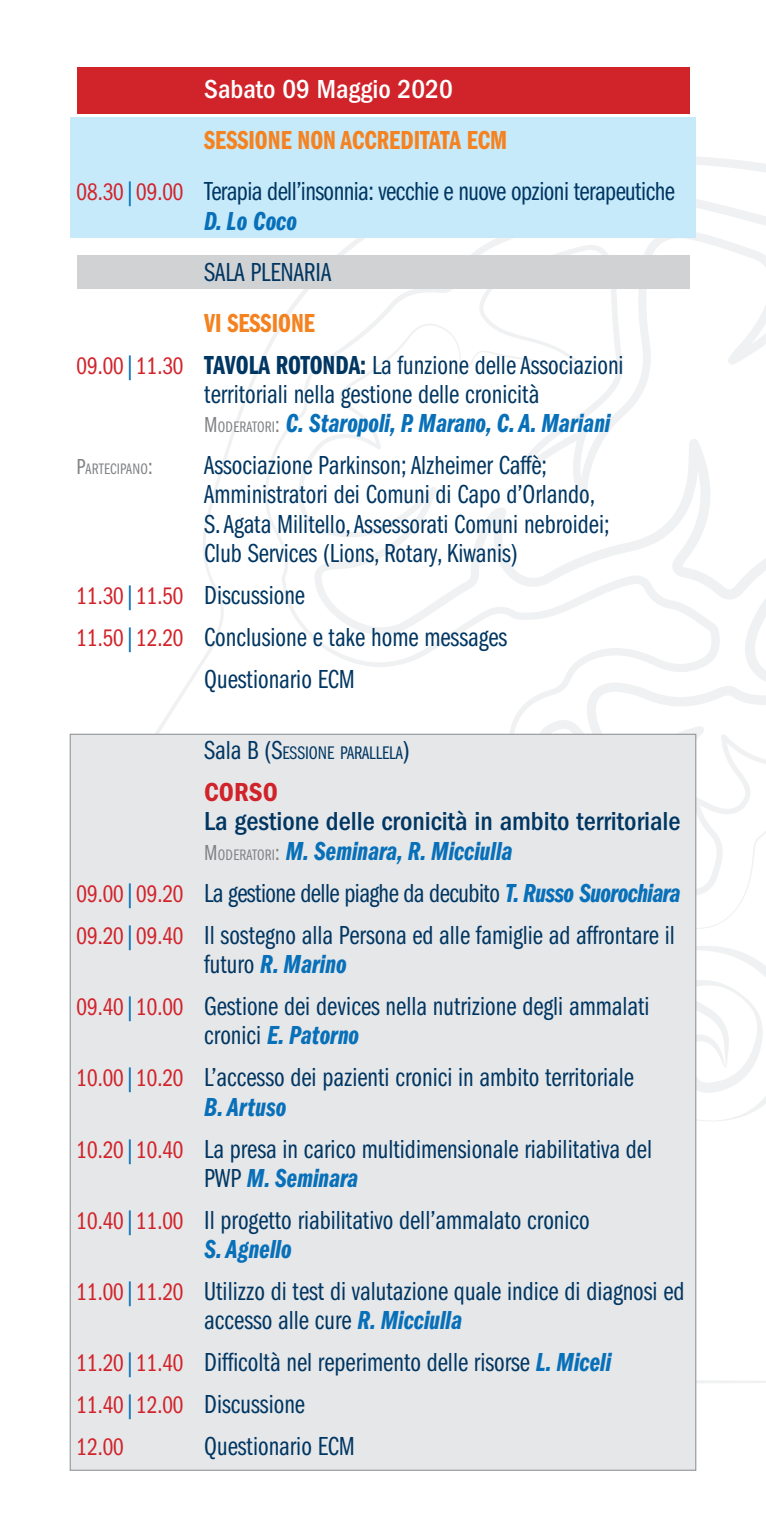
<style>
.page{position:relative;width:766px;height:1531px;background:#fff}
.page>*{position:absolute;margin:0;border:0;box-sizing:border-box;transform-origin:0 0}
.t1{font:27px/29.2px "ITC Franklin Gothic Std Bk Cp";color:#003662}
.t2{font:27px "ITC Franklin Gothic Std Dm Cp It";color:#0870b9}
.t3{font:27px "ITC Franklin Gothic Std Bk Cp";letter-spacing:-.02em;color:#003662}
.t4{font:500 condensed 27px "ITC Franklin Gothic Std";color:#003662}
.t5{font:27px "ITC Franklin Gothic Std Dm Cp";color:#f58220}
.t6{font:500 condensed 27px "ITC Franklin Gothic Std";color:#fff}
.t7{font:27px "ITC Franklin Gothic Std Dm Cd";color:#d1232a}
.t8{font:24.75px "ITC Franklin Gothic Std Bk Cp";color:#d1232a}
.t9{font:18.9px "ITC Franklin Gothic Std Bk Cp";color:#003662}
.t10{font:15.75px "ITC Franklin Gothic Std Bk Cp";letter-spacing:.015em;color:#808285}
.s1{font-size:24.75px;color:#d1232a}
.s2{font-size:24.75px;color:#0870b9}
.s3{font-family:"ITC Franklin Gothic Std Dm Cp"}
.s4{font-family:"ITC Franklin Gothic Std Bk Cp";font-size:22.5px;color:#808285}
.s5{font-family:"ITC Franklin Gothic Std Bk Cp";font-size:15.75px;color:#808285}
.s6{font-size:22.5px}
.s7{font-size:27px}
.s8{font-family:"ITC Franklin Gothic Std Dm Cp It";color:#0870b9}
.s9{font-family:"ITC Franklin Gothic Std Bk Cp";color:#003662}
</style>
<div class="page">
<svg style="left:265px;top:196px;width:500px;height:733px"></svg>
<svg style="left:298px;top:230px;width:467px;height:666px"></svg>
<svg style="left:696px;top:946px;width:69px;height:175px"></svg>
<div style="left:77px;top:67px;width:612px;height:46px;background:#d1232a"></div>
<div style="left:70px;top:117px;width:625px;height:41px;background:#c6eafa"></div>
<div style="left:70px;top:156px;width:625px;height:82px;background:#c6eafa"></div>
<div style="left:77px;top:256px;width:612px;height:33px;background:#d1d2d4"></div>
<div style="left:70px;top:734px;width:626px;height:737px;background:#e6e7e9;border:1px solid #939598"></div>
<p class="t6" style="left:204px;top:74px;width:250px">Sabato 09 Maggio 2020</p>
<p class="t5" style="left:204px;top:125px;width:304px">SESSIONE NON ACCREDITATA ECM</p>
<p class="t3" style="left:77px;top:177px;width:599px"><span class="s1">08.30</span><span class="s2">|</span><span class="s1">09.00</span> Terapia dell’insonnia: vecchie e nuove opzioni terapeutiche</p>
<p class="t2" style="left:204px;top:205px;width:94px">D. Lo Coco</p>
<p class="t1" style="left:204px;top:257px;width:128px">SALA PLENARIA</p>
<p class="t5" style="left:204px;top:308px;width:112px">VI SESSIONE</p>
<p class="t1" style="left:204px;top:350px;width:421px;text-indent:-128px"><span class="s1">09.00</span><span class="s2">|</span><span class="s1">11.30</span> <span class="s3">TAVOLA ROTONDA:</span> La funzione delle Associazioni territoriali nella gestione delle cronicità</p>
<p class="t2" style="left:204px;top:408px;width:407px"><span class="s4">M</span><span class="s5">ODERATORI</span><span class="s4">:</span> C. Staropoli, P. Marano, C. A. Mariani</p>
<p class="t10" style="left:77px;top:460px;width:78px"><span class="s6">P</span>ARTECIPANO<span class="s6">:</span></p>
<p class="t1" style="left:204px;top:451px;width:407px">Associazione Parkinson; Alzheimer Caffè; Amministratori dei Comuni di Capo d’Orlando, S. Agata Militello, Assessorati Comuni nebroidei; Club Services (Lions, Rotary, Kiwanis)</p>
<p class="t1" style="left:77px;top:581px;width:230px"><span class="s1">11.30</span><span class="s2">|</span><span class="s1">11.50</span> Discussione</p>
<p class="t1" style="left:77px;top:623px;width:432px"><span class="s1">11.50</span><span class="s2">|</span><span class="s1">12.20</span> Conclusione e take home messages</p>
<p class="t1" style="left:204px;top:665px;width:152px">Questionario ECM</p>
<p class="t9" style="left:204px;top:742px;width:207px"><span class="s7">Sala B</span> <span class="s7">(S</span>ESSIONE PARALLELA<span class="s7">)</span></p>
<p class="t7" style="left:204px;top:777px;width:75px">CORSO</p>
<p class="t4" style="left:204px;top:806px;width:477px">La gestione delle cronicità in ambito territoriale</p>
<p class="t2" style="left:204px;top:835px;width:310px"><span class="s4">M</span><span class="s5">ODERATORI</span><span class="s4">:</span> M. Seminara, R. Micciulla</p>
<p class="t1" style="left:77px;top:872px;width:605px;line-height:42.1px"><span class="s1">09.00</span><span class="s2">|</span><span class="s1">09.20</span> La gestione delle piaghe da decubito <span class="s8">T. Russo Suorochiara<br></span><span class="s1">09.20</span><span class="s2">|</span><span class="s1">09.40</span> Il sostegno alla Persona ed alle famiglie ad affrontare il</p>
<p class="t2" style="left:204px;top:948px;width:144px"><span class="s9">futuro</span> R. Marino</p>
<p class="t1" style="left:77px;top:992px;width:574px"><span class="s1">09.40</span><span class="s2">|</span><span class="s1">10.00</span> Gestione dei devices nella nutrizione degli ammalati</p>
<p class="t2" style="left:204px;top:1020px;width:156px"><span class="s9">cronici</span> E. Patorno</p>
<p class="t1" style="left:77px;top:1063px;width:558px"><span class="s1">10.00</span><span class="s2">|</span><span class="s1">10.20</span> L’accesso dei pazienti cronici in ambito territoriale</p>
<p class="t2" style="left:204px;top:1091px;width:83px">B. Artuso</p>
<p class="t1" style="left:77px;top:1134px;width:577px"><span class="s1">10.20</span><span class="s2">|</span><span class="s1">10.40</span> La presa in carico multidimensionale riabilitativa del</p>
<p class="t2" style="left:204px;top:1162px;width:155px"><span class="s9">PWP</span> M. Seminara</p>
<p class="t1" style="left:77px;top:1206px;width:514px"><span class="s1">10.40</span><span class="s2">|</span><span class="s1">11.00</span> Il progetto riabilitativo dell’ammalato cronico</p>
<p class="t2" style="left:204px;top:1234px;width:89px">S. Agnello</p>
<p class="t1" style="left:204px;top:1277px;width:481px;text-indent:-128px"><span class="s1">11.00</span><span class="s2">|</span><span class="s1">11.20</span> Utilizzo di test di valutazione quale indice di diagnosi ed accesso alle cure <span class="s8">R. Micciulla</span></p>
<p class="t1" style="left:77px;top:1342px;width:536px;line-height:42.1px"><span class="s1">11.20</span><span class="s2">|</span><span class="s1">11.40</span> Difficoltà nel reperimento delle risorse <span class="s8">L. Miceli<br></span><span class="s1">11.40</span><span class="s2">|</span><span class="s1">12.00</span> Discussione</p>
<p class="t8" style="left:77px;top:1433px;width:49px">12.00</p>
<p class="t1" style="left:204px;top:1432px;width:152px">Questionario ECM</p>
</div>
